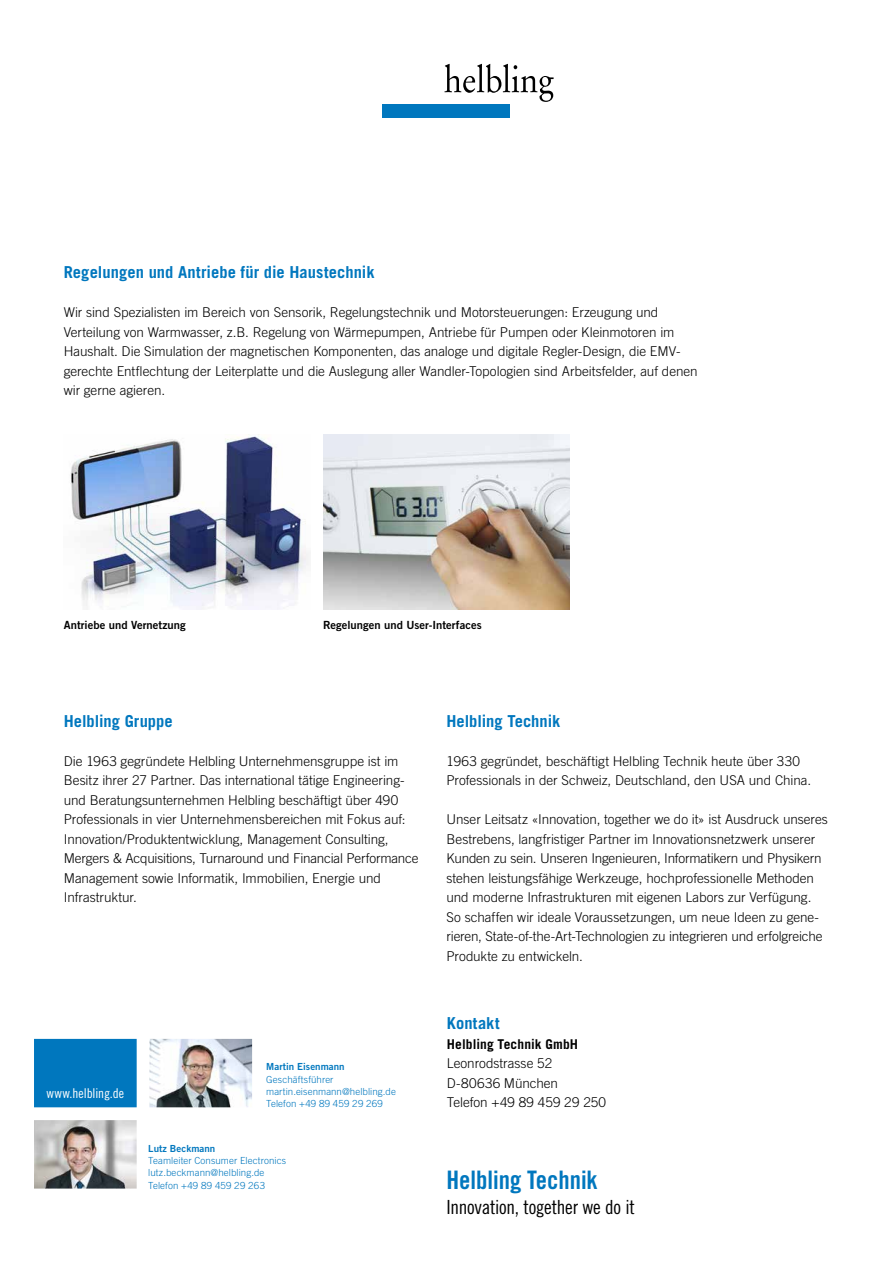
<style>
.page{position:relative;width:893px;height:1263px;background:#fff}
.page>*{position:absolute;margin:0;border:0;box-sizing:border-box;transform-origin:0 0}
.t1{font:25.5px "Trade Gothic LT Bold Cond Twenty";color:#0077be}
.t2{font:19.5px "Trade Gothic LT Cond Eighteen";letter-spacing:-.015em;color:#000}
.t3{font:700 16.5px "Trade Gothic LT";letter-spacing:.005em;color:#0077be}
.t4{font:300 13.5px/19.5px "Trade Gothic LT";letter-spacing:-.005em;color:#000}
.t5{font:700 13.5px "Trade Gothic LT";letter-spacing:.005em;color:#000}
.t6{font:13.5px "Trade Gothic LT Std Cn 18";letter-spacing:-.005em;color:#fff}
.t7{font:11.25px "Trade Gothic LT Bold Two";letter-spacing:.005em;color:#000}
.t8{font:300 9.75px/12.1px "Trade Gothic LT";letter-spacing:.01em;color:#0077be}
.t9{font:9.75px "Trade Gothic LT Bold Two";letter-spacing:.005em;color:#0077be}
</style>
<div class="page">
<svg style="left:445px;top:64px;width:109px;height:38px"></svg>
<div style="left:382px;top:104px;width:128px;height:13px;background:#0077be"></div>
<div style="left:34px;top:1039px;width:103px;height:68px;background:#0077be"></div>
<img style="left:149px;top:1039px;width:103px;height:68px">
<img style="left:70px;top:434px;width:239px;height:176px">
<img style="left:323px;top:434px;width:247px;height:176px">
<img style="left:34px;top:1120px;width:103px;height:68px">
<p class="t3" style="left:64px;top:262px;width:312px">Regelungen und Antriebe für die Haustechnik</p>
<p class="t4" style="left:64px;top:303px;width:635px">Wir sind Spezialisten im Bereich von Sensorik, Regelungstechnik und Motorsteuerungen: Erzeugung und Verteilung von Warmwasser, z.B. Regelung von Wärmepumpen, Antriebe für Pumpen oder Kleinmotoren im Haushalt. Die Simulation der magnetischen Komponenten, das analoge und digitale Regler-Design, die EMV&shy;gerechte Entflechtung der Leiterplatte und die Auslegung aller Wandler-Topologien sind Arbeitsfelder, auf denen wir gerne agieren.</p>
<p class="t7" style="left:64px;top:618px;width:123px">Antriebe und Vernetzung</p>
<p class="t7" style="left:323px;top:618px;width:160px">Regelungen und User-Interfaces</p>
<p class="t3" style="left:64px;top:711px;width:111px">Helbling Gruppe</p>
<p class="t4" style="left:64px;top:751px;width:356px">Die 1963 gegründete Helbling Unternehmensgruppe ist im Besitz ihrer 27 Partner. Das international tätige Engineering&shy;und Beratungsunternehmen Helbling beschäftigt über 490<br>Professionals in vier Unternehmensbereichen mit Fokus auf:<br>Innovation/Produktentwicklung, Management Consulting, Mergers &amp; Acquisitions, Turnaround und Financial Performance Management sowie Informatik, Immobilien, Energie und Infrastruktur.</p>
<p class="t6" style="left:47px;top:1085px;width:79px">www.helbling.de</p>
<p class="t9" style="left:266px;top:1061px;width:80px">Martin Eisenmann</p>
<p class="t8" style="left:266px;top:1073px;width:131px">Geschäftsführer martin.eisenmann@helbling.de<br>Telefon +49 89 459 29 269</p>
<p class="t9" style="left:148px;top:1142px;width:69px">Lutz Beckmann</p>
<p class="t8" style="left:148px;top:1154px;width:139px">Teamleiter Consumer Electronics lutz.beckmann@helbling.de<br>Telefon +49 89 459 29 263</p>
<p class="t3" style="left:446px;top:711px;width:115px">Helbling Technik</p>
<p class="t4" style="left:446px;top:751px;width:366px">1963 gegründet, beschäftigt Helbling Technik heute über 330<br>Professionals in der Schweiz, Deutschland, den USA und China.</p>
<p class="t4" style="left:446px;top:810px;width:383px">Unser Leitsatz «Innovation, together we do it» ist Ausdruck unseres Bestrebens, langfristiger Partner im Innovationsnetzwerk unserer Kunden zu sein. Unseren Ingenieuren, Informatikern und Physikern stehen leistungsfähige Werkzeuge, hochprofessionelle Methoden und moderne Infrastrukturen mit eigenen Labors zur Verfügung.<br>So schaffen wir ideale Voraussetzungen, um neue Ideen zu gene&shy;rieren, State-of-the-Art-Technologien zu integrieren und erfolgreiche Produkte zu entwickeln.</p>
<p class="t3" style="left:447px;top:1013px;width:54px">Kontakt</p>
<p class="t5" style="left:447px;top:1036px;width:133px">Helbling Technik GmbH</p>
<p class="t4" style="left:447px;top:1053px;width:161px">Leonrodstrasse 52<br>D-80636 München<br>Telefon +49 89 459 29 250</p>
<h1 class="t1" style="left:446px;top:1164px;width:153px">Helbling Technik</h1>
<h2 class="t2" style="left:446px;top:1196px;width:190px">Innovation, together we do it</h2>
</div>
